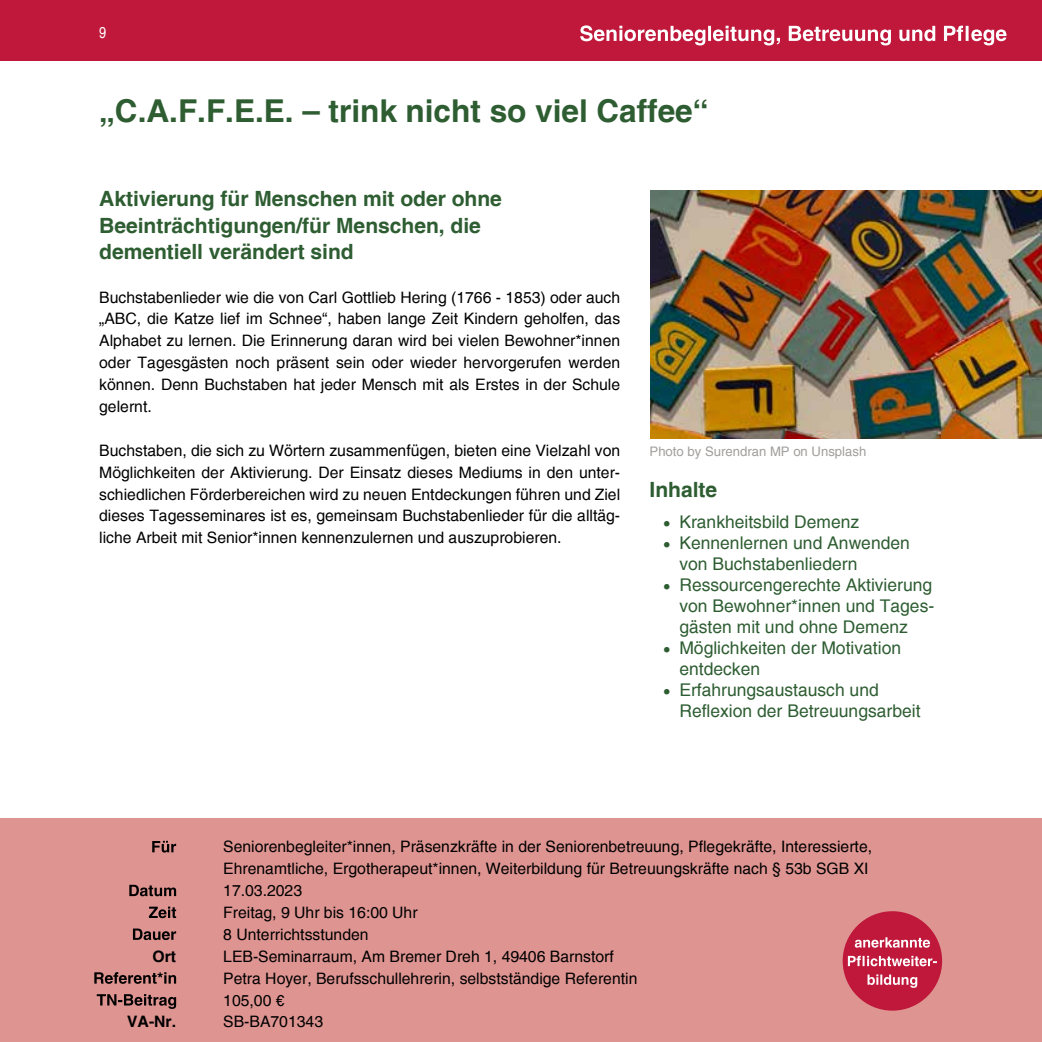
<style>
.page{position:relative;width:1042px;height:1042px;background:#fff}
.page>*{position:absolute;margin:0;border:0;box-sizing:border-box;transform-origin:0 0}
.t1{font:700 31.5px "Helvetica";color:#2e5d32}
.t2{font:700 21px/26.2px "Helvetica";color:#2e5d32}
.t3{font:17.5px/21px "Helvetica";color:#2e5d32}
.t4{font:15.75px/21.9px "Helvetica";color:#000;text-align:justify}
.t5{font:700 15.75px "Helvetica";color:#000}
.t6{font:condensed 15.75px "Helvetica";color:#fff}
.t7{font:13.12px "Helvetica";color:#a19e9c}
</style>
<div class="page">
<div style="left:0;top:0;width:1042px;height:61px;background:#bf183b"></div>
<div style="left:0;top:819px;width:1042px;height:223px;background:#de9491"></div>
<svg style="left:580px;top:25px;width:426px;height:20px"></svg>
<img style="left:651px;top:190px;width:391px;height:248px">
<svg style="left:152px;top:841px;width:24px;height:11px"></svg>
<svg style="left:129px;top:885px;width:47px;height:11px"></svg>
<svg style="left:149px;top:906px;width:27px;height:12px"></svg>
<svg style="left:133px;top:928px;width:43px;height:12px"></svg>
<svg style="left:94px;top:972px;width:82px;height:12px"></svg>
<svg style="left:97px;top:994px;width:79px;height:15px"></svg>
<div style="left:842px;top:911px;width:100px;height:99px;background:#bf183b;border-radius:50%"></div>
<svg style="left:855px;top:937px;width:75px;height:10px"></svg>
<svg style="left:848px;top:956px;width:89px;height:10px"></svg>
<svg style="left:867px;top:974px;width:50px;height:14px"></svg>
<p class="t6" style="left:99px;top:23px;width:9px">9</p>
<h1 class="t1" style="left:99px;top:92px;width:611px">„C.A.F.F.E.E. – trink nicht so viel Caffee“</h1>
<h2 class="t2" style="left:99px;top:186px;width:404px">Aktivierung für Menschen mit oder ohne<br>Beeinträchtigungen/für Menschen, die dementiell verändert sind</h2>
<p class="t4" style="left:99px;top:286px;width:522px">Buchstabenlieder wie die von Carl Gottlieb Hering (1766 - 1853) oder auch „ABC, die Katze lief im Schnee“, haben lange Zeit Kindern geholfen, das Alphabet zu lernen. Die Erinnerung daran wird bei vielen Bewohner*innen oder Tagesgästen noch präsent sein oder wieder hervorgerufen werden können. Denn Buchstaben hat jeder Mensch mit als Erstes in der Schule gelernt.</p>
<p class="t4" style="left:99px;top:439px;width:522px">Buchstaben, die sich zu Wörtern zusammenfügen, bieten eine Vielzahl von Möglichkeiten der Aktivierung. Der Einsatz dieses Mediums in den unter&shy;schiedlichen Förderbereichen wird zu neuen Entdeckungen führen und Ziel dieses Tagesseminares ist es, gemeinsam Buchstabenlieder für die alltäg&shy;liche Arbeit mit Senior*innen kennenzulernen und auszuprobieren.</p>
<p class="t7" style="left:649px;top:444px;width:218px">Photo by Surendran MP on Unsplash</p>
<h2 class="t2" style="left:649px;top:476px;width:69px">Inhalte</h2>
<p class="t3" style="left:679px;top:511px;width:256px">Krankheitsbild Demenz<br>Kennenlernen und Anwenden von Buchstabenliedern<br>Ressourcengerechte Aktivierung von Bewohner*innen und Tages&shy;gästen mit und ohne Demenz<br>Möglichkeiten der Motivation entdecken<br>Erfahrungsaustausch und<br>Reflexion der Betreuungsarbeit</p>
<p class="t3" style="left:664px;top:513px;width:8px">• •</p>
<p class="t3" style="left:664px;top:576px;width:8px">•</p>
<p class="t3" style="left:664px;top:639px;width:8px">•</p>
<p class="t3" style="left:664px;top:681px;width:8px">•</p>
<p class="t5" style="left:152px;top:946px;width:25px">Ort</p>
<p class="t5" style="left:127px;top:1012px;width:50px">VA-Nr.</p>
<p class="t4" style="left:223px;top:836px;width:650px;text-align:left">Seniorenbegleiter*innen, Präsenzkräfte in der Seniorenbetreuung, Pflegekräfte, Interessierte, Ehrenamtliche, Ergotherapeut*innen, Weiterbildung für Betreuungskräfte nach § 53b SGB XI 17.03.2023<br>Freitag, 9 Uhr bis 16:00 Uhr<br>8 Unterrichtsstunden<br>LEB-Seminarraum, Am Bremer Dreh 1, 49406 Barnstorf<br>Petra Hoyer, Berufsschullehrerin, selbstständige Referentin<br>105,00 €<br>SB-BA701343</p>
</div>
